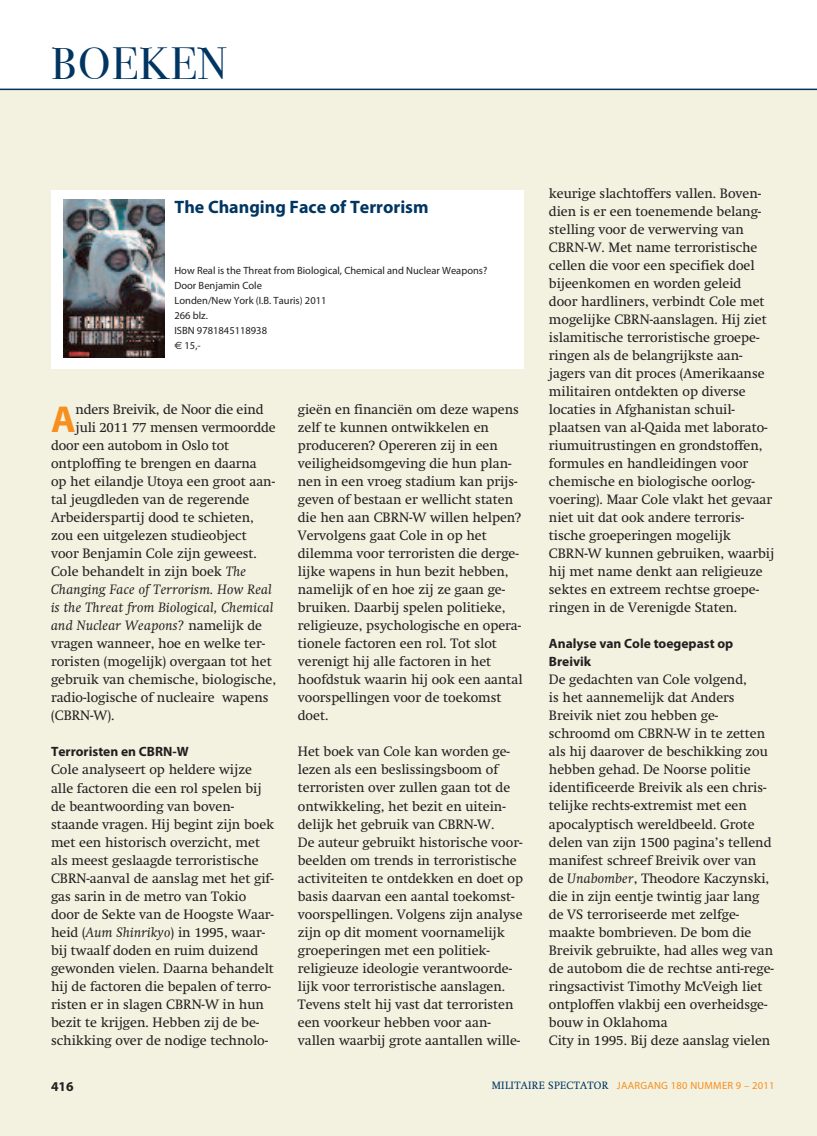
<style>
.page{position:relative;width:817px;height:1136px;background:#fff}
.page>*{position:absolute;margin:0;border:0;box-sizing:border-box;transform-origin:0 0}
.t1{font:45px "Bodoni Svty Two OSITCTT Book";letter-spacing:.03em;color:#003562}
.t2{font:700 37.65px "Myriad Pro";color:#f68f1e}
.t3{font:700 18px "Myriad Pro";color:#003562}
.t4{font:13.5px/18px "Swift";color:#231f20}
.t5{font:italic 13.5px "Swift";letter-spacing:.025em;color:#231f20}
.t6{font:700 13.5px/18px "Myriad Pro";color:#231f20}
.t7{font:10.5px/15px "Myriad Pro";color:#231f20}
.t8{font:10.5px "Myriad Pro";letter-spacing:.025em;color:#f68f1e}
.s1{font-family:"Euro Sans"}
.s2{font-style:italic}
.s3{font-style:normal}
.s4{font-family:"Swift";color:#003562}
</style>
<div class="page">
<div style="left:0;top:89px;width:816px;height:1046px;background:#f3f1e0"></div>
<hr style="left:0;top:89px;width:816px;height:1px;background:#003562">
<div style="left:51px;top:190px;width:472px;height:178px;background:#fff"></div>
<img style="left:64px;top:200px;width:100px;height:157px">
<h1 class="t1" style="left:51px;top:37px;width:178px">BOEKEN</h1>
<h3 class="t3" style="left:174px;top:201px;width:255px">The Changing Face of Terrorism</h3>
<p class="t7" style="left:174px;top:263px;width:314px">How Real is the Threat from Biological, Chemical and Nuclear Weapons?<br>Door Benjamin Cole<br>Londen/New York (I.B. Tauris) 2011<br>266 blz.<br>ISBN 9781845118938<br><span class="s1">€</span> 15,-</p>
<h2 class="t2" style="left:51px;top:405px;width:26px">A</h2>
<p class="t4" style="left:76px;top:402px;width:189px">nders Breivik, de Noor die eind</p>
<p class="t4" style="left:76px;top:420px;width:201px">juli 2011 77 mensen vermoordde</p>
<p class="t4" style="left:51px;top:438px;width:179px">door een autobom in Oslo tot</p>
<p class="t4" style="left:51px;top:456px;width:207px">ontploffing te brengen en daarna</p>
<p class="t4" style="left:51px;top:474px;width:225px">op het eilandje Utoya een groot aan-</p>
<p class="t4" style="left:51px;top:492px;width:200px">tal jeugdleden van de regerende</p>
<p class="t4" style="left:51px;top:510px;width:204px">Arbeiderspartij dood te schieten,</p>
<p class="t4" style="left:51px;top:528px;width:197px">zou een uitgelezen studieobject</p>
<p class="t4" style="left:51px;top:546px;width:207px">voor Benjamin Cole zijn geweest.</p>
<p class="t4" style="left:51px;top:564px;width:196px">Cole behandelt in zijn boek <span class="s2">The</span></p>
<p class="t5" style="left:51px;top:584px;width:222px">Changing Face of Terrorism. How Real</p>
<p class="t5" style="left:51px;top:602px;width:224px">is the Threat from Biological, Chemical</p>
<p class="t5" style="left:51px;top:620px;width:212px">and Nuclear Weapons? <span class="s3">namelijk de</span></p>
<p class="t4" style="left:51px;top:636px;width:215px">vragen wanneer, hoe en welke ter-</p>
<p class="t4" style="left:51px;top:654px;width:222px">roristen (mogelijk) overgaan tot het</p>
<p class="t4" style="left:51px;top:672px;width:226px">gebruik van chemische, biologische,</p>
<p class="t4" style="left:51px;top:690px;width:219px">radio-logische of nucleaire wapens</p>
<p class="t4" style="left:51px;top:708px;width:65px">(CBRN-W).</p>
<p class="t6" style="left:51px;top:744px;width:139px">Terroristen en CBRN-W</p>
<p class="t4" style="left:51px;top:762px;width:225px">Cole analyseert op heldere wijze alle factoren die een rol spelen bij de beantwoording van boven&shy;staande vragen. Hij begint zijn boek met een historisch overzicht, met als meest geslaagde terroristische CBRN-aanval de aanslag met het gif&shy;gas sarin in de metro van Tokio door de Sekte van de Hoogste Waar&shy;heid (<span class="s2">Aum Shinrikyo</span>) in 1995, waar&shy;bij twaalf doden en ruim duizend gewonden vielen. Daarna behandelt hij de factoren die bepalen of terro&shy;risten er in slagen CBRN-W in hun bezit te krijgen. Hebben zij de be&shy;schikking over de nodige technolo-</p>
<p class="t4" style="left:298px;top:402px;width:226px">gieën en financiën om deze wapens zelf te kunnen ontwikkelen en produceren? Opereren zij in een veiligheidsomgeving die hun plan&shy;nen in een vroeg stadium kan prijs&shy;geven of bestaan er wellicht staten die hen aan CBRN-W willen helpen?<br>Vervolgens gaat Cole in op het dilemma voor terroristen die derge&shy;lijke wapens in hun bezit hebben, namelijk of en hoe zij ze gaan ge&shy;bruiken. Daarbij spelen politieke, religieuze, psychologische en opera&shy;tionele factoren een rol. Tot slot verenigt hij alle factoren in het hoofdstuk waarin hij ook een aantal voorspellingen voor de toekomst doet.</p>
<p class="t4" style="left:298px;top:744px;width:227px">Het boek van Cole kan worden ge&shy;lezen als een beslissingsboom of terroristen over zullen gaan tot de ontwikkeling, het bezit en uitein&shy;delijk het gebruik van CBRN-W.<br>De auteur gebruikt historische voor&shy;beelden om trends in terroristische activiteiten te ontdekken en doet op basis daarvan een aantal toekomst&shy;voorspellingen. Volgens zijn analyse zijn op dit moment voornamelijk groeperingen met een politiek&shy;religieuze ideologie verantwoorde&shy;lijk voor terroristische aanslagen.<br>Tevens stelt hij vast dat terroristen een voorkeur hebben voor aan&shy;vallen waarbij grote aantallen wille-</p>
<p class="t4" style="left:549px;top:186px;width:227px">keurige slachtoffers vallen. Boven&shy;dien is er een toenemende belang&shy;stelling voor de verwerving van CBRN-W. Met name terroristische cellen die voor een specifiek doel bijeenkomen en worden geleid<br>door hardliners, verbindt Cole met mogelijke CBRN-aanslagen. Hij ziet islamitische terroristische groepe&shy;ringen als de belangrijkste aan&shy;jagers van dit proces (Amerikaanse militairen ontdekten op diverse locaties in Afghanistan schuil&shy;plaatsen van al-Qaida met laborato&shy;riumuitrustingen en grondstoffen, formules en handleidingen voor chemische en biologische oorlog&shy;voering). Maar Cole vlakt het gevaar niet uit dat ook andere terroris&shy;tische groeperingen mogelijk CBRN-W kunnen gebruiken, waarbij hij met name denkt aan religieuze sektes en extreem rechtse groepe&shy;ringen in de Verenigde Staten.</p>
<p class="t6" style="left:549px;top:636px;width:186px">Analyse van Cole toegepast op<br>Breivik</p>
<p class="t4" style="left:549px;top:672px;width:226px">De gedachten van Cole volgend,<br>is het aannemelijk dat Anders Breivik niet zou hebben ge&shy;schroomd om CBRN-W in te zetten als hij daarover de beschikking zou hebben gehad. De Noorse politie identificeerde Breivik als een chris&shy;telijke rechts-extremist met een apocalyptisch wereldbeeld. Grote delen van zijn 1500 pagina’s tellend manifest schreef Breivik over van de <span class="s2">Unabomber</span>, Theodore Kaczynski, die in zijn eentje twintig jaar lang de VS terroriseerde met zelfge&shy;maakte bombrieven. De bom die Breivik gebruikte, had alles weg van de autobom die de rechtse anti-rege&shy;ringsactivist Timothy McVeigh liet ontploffen vlakbij een overheidsge&shy;bouw in Oklahoma<br>City in 1995. Bij deze aanslag vielen</p>
<p class="t6" style="left:51px;top:1078px;width:24px">416</p>
<p class="t8" style="left:491px;top:1080px;width:284px"><span class="s4">MILITAIRE SPECTATOR</span> JAARGANG 180 NUMMER 9 – 2011</p>
</div>
